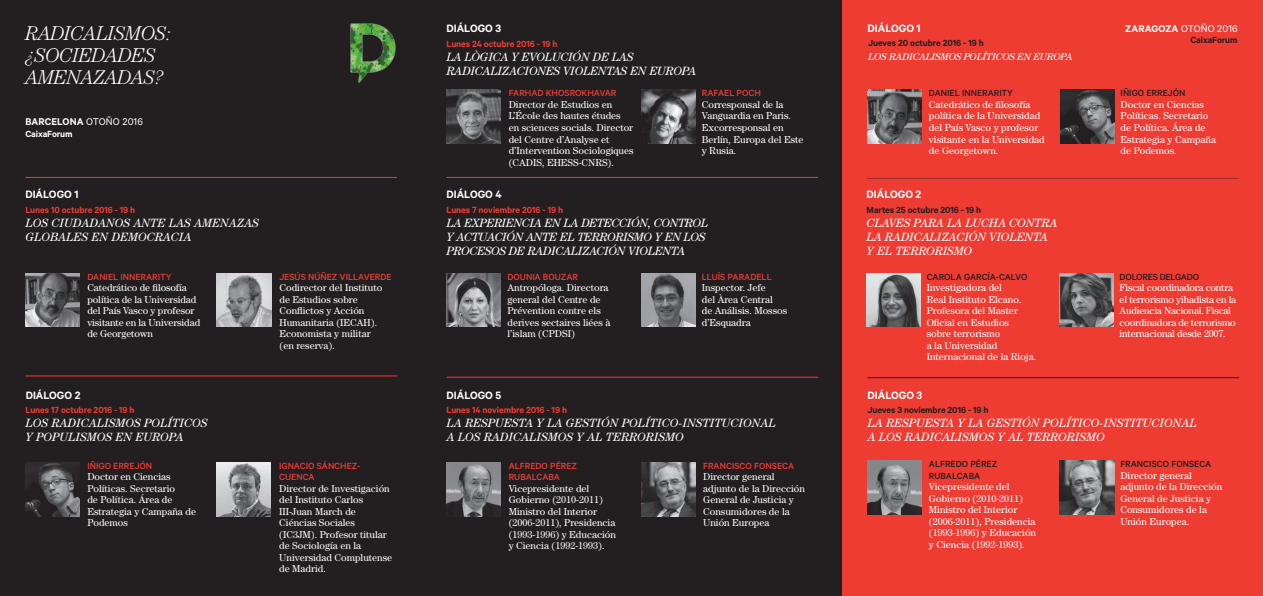
<style>
.page{position:relative;width:1263px;height:596px;background:#fff}
.page>*{position:absolute;margin:0;border:0;box-sizing:border-box;transform-origin:0 0}
.t1{font:italic 300 20px/22px "Century";letter-spacing:-.02em;color:#fff}
.t2{font:italic 12px/14px "Century";color:#fff}
.t3{font:italic 12px/14px "Century";letter-spacing:-.03em;color:#fff}
.t4{font:600 12px "Calibre";color:#fff}
.t5{font:italic 12px/14px "Century";letter-spacing:-.02em;color:#fff}
.t6{font:600 11px "Calibre";letter-spacing:.01em;color:#fff}
.t7{font:11px "Calibre";letter-spacing:.01em;color:#fff}
.t8{font:10px/11.5px "Century";color:#fff}
.t9{font:500 10px/11.5px "Calibre";color:#ee3c33}
.t10{font:10px/11.5px "Century";letter-spacing:-.02em;color:#fff}
.t11{font:600 10px "Calibre";letter-spacing:-.01em;color:#ee3c33}
.t12{font:500 10px/11.5px "Calibre";color:#231f20}
.t13{font:600 10px "Calibre";letter-spacing:-.01em;color:#231f20}
.t14{font:italic 10px "Century";letter-spacing:-.02em;color:#fff}
.t15{font:500 10px "Calibre";letter-spacing:-.02em;color:#231f20}
.t16{font:600 10px "Calibre";color:#fff}
.s1{font-weight:400}
.s2{color:#ee3c33}
.s3{font-weight:600}
</style>
<div class="page">
<div style="left:0;top:0;width:842px;height:595px;background:#231f20"></div>
<div style="left:842px;top:0;width:421px;height:595px;background:#ee3c33"></div>
<img style="left:446px;top:90px;width:55px;height:54px">
<img style="left:446px;top:462px;width:55px;height:54px">
<img style="left:867px;top:460px;width:55px;height:54px">
<img style="left:217px;top:273px;width:54px;height:54px">
<img style="left:641px;top:90px;width:54px;height:54px">
<img style="left:641px;top:462px;width:54px;height:54px">
<img style="left:1060px;top:460px;width:54px;height:54px">
<img style="left:25px;top:462px;width:55px;height:54px">
<img style="left:447px;top:273px;width:54px;height:54px">
<img style="left:867px;top:273px;width:54px;height:54px">
<img style="left:216px;top:462px;width:55px;height:54px">
<img style="left:641px;top:273px;width:54px;height:54px">
<img style="left:1059px;top:273px;width:54px;height:54px">
<hr style="left:26px;top:375px;width:371px;height:1px;background:#ee3c33">
<hr style="left:447px;top:177px;width:371px;height:1px;background:#ee3c33">
<hr style="left:25px;top:177px;width:372px;height:1px;background:#ee3c33">
<hr style="left:447px;top:377px;width:371px;height:1px;background:#ee3c33">
<hr style="left:867px;top:377px;width:372px;height:1px;background:#231f20">
<hr style="left:867px;top:177px;width:372px;height:1px;background:#231f20">
<img style="left:1060px;top:90px;width:54px;height:54px">
<hr style="left:868px;top:177px;width:371px;height:1px;background:#ee3c33">
<img style="left:350px;top:23px;width:46px;height:60px">
<img style="left:25px;top:273px;width:55px;height:54px">
<img style="left:867px;top:90px;width:55px;height:54px">
<h1 class="t1" style="left:26px;top:22px;width:148px">RADICALISMOS: ¿SOCIEDADES<br>AMENAZADAS?</h1>
<p class="t6" style="left:25px;top:115px;width:119px">Barcelona <span class="s1">oto ño 2016</span></p>
<p class="t16" style="left:25px;top:127px;width:49px">CaixaForum</p>
<p class="t4" style="left:446px;top:21px;width:56px">Diálogo 3</p>
<p class="t4" style="left:868px;top:21px;width:55px">Diálogo 1</p>
<p class="t11" style="left:446px;top:38px;width:112px">Lunes 24 octubre 2016 - 19 h</p>
<p class="t5" style="left:446px;top:49px;width:251px">LA LÒGICA Y EVOLUCIÓN DE LAS<br>RADICALIZACIONES VIOLENTAS EN EUROPA</p>
<p class="t9" style="left:509px;top:87px;width:109px">FARHAD KHOSROKHAVAR</p>
<p class="t8" style="left:509px;top:98px;width:126px">Director de Estudios en<br>L’École des hautes études en sciences socials. Director del Centre d’Analyse et d’Intervention Sociologiques (CADIS, EHESS-CNRS).</p>
<p class="t9" style="left:702px;top:87px;width:61px">RAFAEL POCH</p>
<p class="t8" style="left:702px;top:98px;width:103px">Corresponsal de la<br>Vanguardia en Paris.<br>Excorresponsal en<br>Berlín, Europa del Este y Rusia.</p>
<p class="t13" style="left:868px;top:37px;width:117px">Jueves 20 octubre 2016 - 19 h</p>
<p class="t14" style="left:868px;top:51px;width:206px">LOS RADICALISMOS POLÍTICOS EN EUROPA</p>
<p class="t12" style="left:929px;top:87px;width:99px">DANIEL INNERARITY <span class="s2">AR</span></p>
<p class="t8" style="left:929px;top:98px;width:117px">Catedrático de filosofía política de la Universidad del País Vasco y profesor visitante en la Universidad de Georgetown.</p>
<p class="t7" style="left:1125px;top:22px;width:114px"><span class="s3">zaragoza</span> oto ño 2016</p>
<p class="t13" style="left:1190px;top:34px;width:49px">CaixaForum</p>
<p class="t12" style="left:1120px;top:87px;width:66px">IÑIGO ERREJÓN</p>
<p class="t8" style="left:1120px;top:98px;width:97px">Doctor en Ciencias<br>Políticas. Secretario de Política. Área de<br>Estrategia y Campaña de Podemos.</p>
<p class="t4" style="left:25px;top:187px;width:55px">Diálogo 1</p>
<p class="t4" style="left:446px;top:187px;width:57px">Diálogo 4</p>
<p class="t4" style="left:867px;top:187px;width:56px">Diálogo 2</p>
<p class="t11" style="left:25px;top:204px;width:111px">Lunes 10 octubre 2016 - 19 h</p>
<p class="t2" style="left:25px;top:216px;width:235px">LOS CIUDADANOS ANTE LAS AMENAZAS<br>GLOBALES EN DEMOCRACIA</p>
<p class="t11" style="left:446px;top:204px;width:118px">Lunes 7 noviembre 2016 - 19 h</p>
<p class="t3" style="left:446px;top:216px;width:263px">LA EXPERIENCIA EN LA DETECCIÓN, CONTROL<br>Y ACTUACIÓN ANTE EL TERRORISMO Y EN LOS<br>PROCESOS DE RADICALIZACIÓN VIOLENTA</p>
<p class="t13" style="left:867px;top:204px;width:116px">Martes 25 octubre 2016 - 19 h</p>
<p class="t2" style="left:867px;top:216px;width:192px">CLAVES PARA LA LUCHA CONTRA<br>LA RADICALIZACIÓN VIOLENTA<br>Y EL TERRORISMO</p>
<p class="t9" style="left:87px;top:270px;width:86px">DANIEL INNERARITY</p>
<p class="t8" style="left:87px;top:281px;width:114px">Catedrático de filosofía política de la Universidad del País Vasco y profesor visitante en la Universidad de Georgetown</p>
<p class="t9" style="left:279px;top:270px;width:114px">JESÚS NÚÑEZ VILLAVERDE</p>
<p class="t8" style="left:279px;top:281px;width:104px">Codirector del Instituto de Estudios sobre<br>Conflictos y Acción<br>Humanitaria (IECAH).<br>Economista y militar (en reserva).</p>
<p class="t9" style="left:507px;top:270px;width:72px">DOUNIA BOUZAR</p>
<p class="t8" style="left:507px;top:281px;width:105px">Antropóloga. Directora general del Centre de<br>Prévention contre els derives sectaires liées à l’islam (CPDSI)</p>
<p class="t9" style="left:702px;top:270px;width:71px">LLUÍS PARADELL</p>
<p class="t8" style="left:702px;top:281px;width:87px">Inspector. Jefe<br>del Àrea Central<br>de Análisis. Mossos d’Esquadra</p>
<p class="t12" style="left:927px;top:270px;width:102px">CAROLA GARCÍA-CALVO</p>
<p class="t8" style="left:927px;top:281px;width:111px">Investigadora del<br>Real Instituto Elcano.<br>Profesora del Master<br>Oficial en Estudios<br>sobre terrorismo<br>a la Universidad<br>Internacional de la Rioja.</p>
<p class="t15" style="left:1120px;top:270px;width:81px">DOLORES DELGADO</p>
<p class="t10" style="left:1120px;top:281px;width:118px">Fiscal coordinadora contra el terrorismo yihadista en la<br>Audiencia Nacional. Fiscal coordinadora de terrorismo internacional desde 2007.</p>
<p class="t4" style="left:26px;top:387px;width:56px">Diálogo 2</p>
<p class="t4" style="left:446px;top:387px;width:56px">Diálogo 5</p>
<p class="t4" style="left:867px;top:387px;width:56px">Diálogo 3</p>
<p class="t11" style="left:26px;top:403px;width:111px">Lunes 17 octubre 2016 - 19 h</p>
<p class="t2" style="left:26px;top:415px;width:184px">LOS RADICALISMOS POLÍTICOS<br>Y POPULISMOS EN EUROPA</p>
<p class="t11" style="left:446px;top:404px;width:122px">Lunes 14 noviembre 2016 - 19 h</p>
<p class="t2" style="left:446px;top:416px;width:331px">LA RESPUESTA Y LA GESTIÓN POLÍTICO-INSTITUCIONAL<br>A LOS RADICALISMOS Y AL TERRORISMO</p>
<p class="t13" style="left:867px;top:404px;width:122px">Jueves 3 noviembre 2016 - 19 h</p>
<p class="t2" style="left:867px;top:416px;width:331px">LA RESPUESTA Y LA GESTIÓN POLÍTICO-INSTITUCIONAL<br>A LOS RADICALISMOS Y AL TERRORISMO</p>
<p class="t9" style="left:87px;top:459px;width:66px">IÑIGO ERREJÓN</p>
<p class="t8" style="left:87px;top:470px;width:110px">Doctor en Ciencias<br>Políticas. Secretario<br>de Política. Área de<br>Estrategia y Campaña de<br>Podemos</p>
<p class="t9" style="left:279px;top:459px;width:83px">IGNACIO SÁNCHEZ-<br>CUENCA</p>
<p class="t8" style="left:279px;top:482px;width:115px">Director de Investigación del Instituto Carlos<br>III-Juan March de<br>Ciéncias Sociales (IC3JM). Profesor titular de Sociología en la<br>Universidad Complutense de Madrid.</p>
<p class="t9" style="left:509px;top:459px;width:70px">ALFREDO PÉREZ<br>RUBALCABA</p>
<p class="t8" style="left:509px;top:482px;width:109px">Vicepresidente del<br>Gobierno (2010-2011)<br>Ministro del Interior (2006-2011), Presidencia (1993-1996) y Educación y Ciencia (1992-1993).</p>
<p class="t9" style="left:703px;top:459px;width:93px">FRANCISCO FONSECA</p>
<p class="t8" style="left:703px;top:470px;width:103px">Director general adjunto de la Dirección<br>General de Justicia y<br>Consumidores de la<br>Unión Europea</p>
<p class="t12" style="left:929px;top:458px;width:70px">ALFREDO PÉREZ<br>RUBALCABA</p>
<p class="t8" style="left:929px;top:480px;width:109px">Vicepresidente del<br>Gobierno (2010-2011)<br>Ministro del Interior (2006-2011), Presidencia (1993-1996) y Educación y Ciencia (1992-1993).</p>
<p class="t12" style="left:1120px;top:458px;width:93px">FRANCISCO FONSECA</p>
<p class="t8" style="left:1120px;top:469px;width:103px">Director general adjunto de la Dirección<br>General de Justicia y<br>Consumidores de la<br>Unión Europea.</p>
</div>
